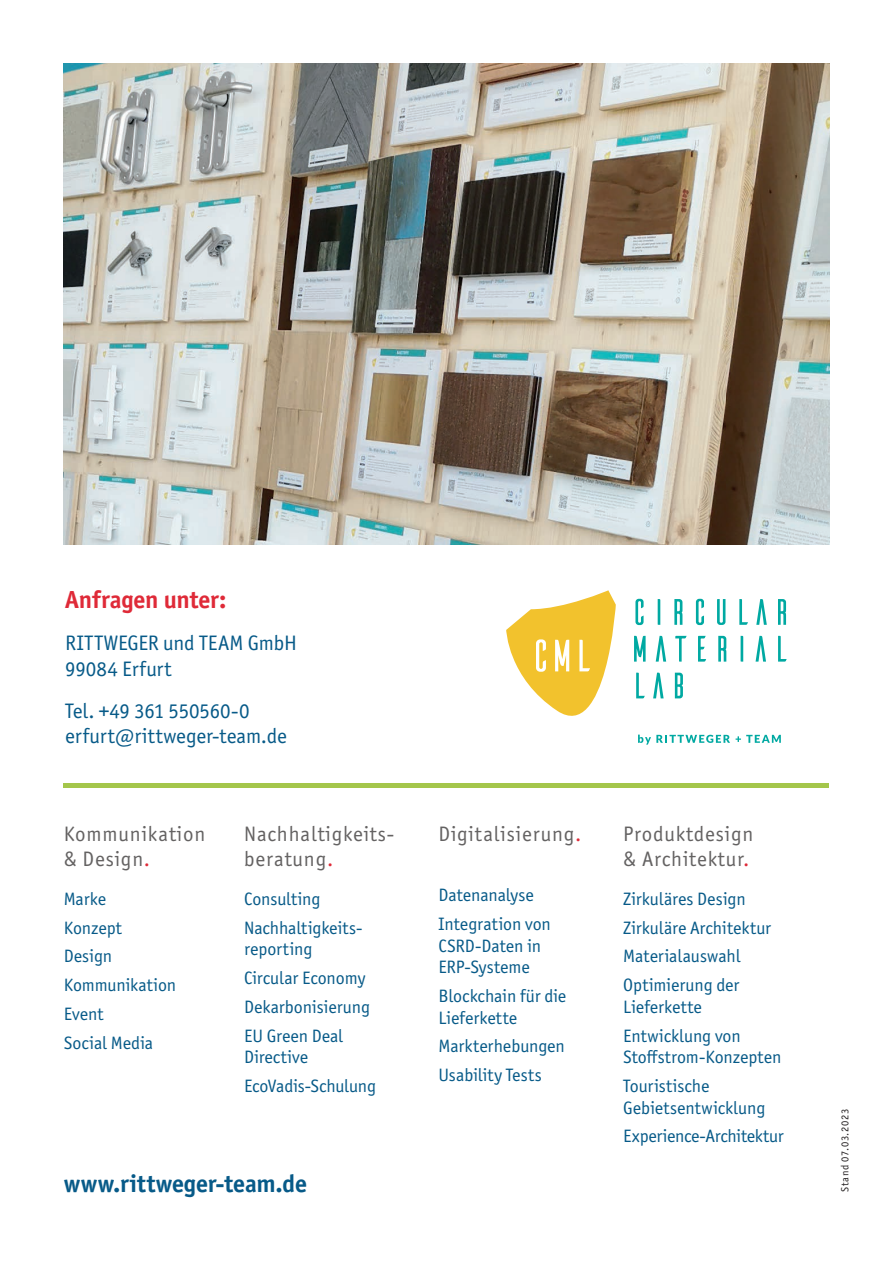
<style>
.page{position:relative;width:893px;height:1263px;background:#fff}
.page>*{position:absolute;margin:0;border:0;box-sizing:border-box;transform-origin:0 0}
.t1{font:700 24.75px "Officina Sans ITC Pro";letter-spacing:-.005em;color:#075a88}
.t2{font:700 24.75px "Officina Sans ITC Pro";letter-spacing:-.005em;color:#df2a38}
.t3{font:21px/25.2px "Officina Sans ITC Pro";letter-spacing:.04em;color:#646262}
.t4{font:21px/25.2px "Officina Sans ITC Pro";letter-spacing:-.005em;color:#075a88}
.t5{font:18px/28.8px "Officina Sans ITC Pro";letter-spacing:-.005em;color:#075a88}
.t6{font:10.5px "Officina Sans ITC Pro";letter-spacing:.06em;color:#231f20}
.s1{color:#df2a38}
</style>
<div class="page">
<img style="left:64px;top:64px;width:765px;height:481px">
<hr style="left:64px;top:783px;width:765px;height:4px;background:#a4c64b">
<svg style="left:506px;top:590px;width:110px;height:126px"></svg>
<svg style="left:635px;top:599px;width:9px;height:26px"></svg>
<svg style="left:658px;top:599px;width:2px;height:26px"></svg>
<svg style="left:674px;top:599px;width:9px;height:26px"></svg>
<svg style="left:696px;top:599px;width:8px;height:26px"></svg>
<svg style="left:717px;top:599px;width:8px;height:26px"></svg>
<svg style="left:739px;top:599px;width:9px;height:26px"></svg>
<svg style="left:756px;top:599px;width:11px;height:26px"></svg>
<svg style="left:778px;top:599px;width:8px;height:26px"></svg>
<svg style="left:634px;top:636px;width:12px;height:26px"></svg>
<svg style="left:656px;top:636px;width:10px;height:26px"></svg>
<svg style="left:675px;top:636px;width:12px;height:26px"></svg>
<svg style="left:698px;top:636px;width:8px;height:26px"></svg>
<svg style="left:718px;top:636px;width:8px;height:26px"></svg>
<svg style="left:741px;top:636px;width:2px;height:26px"></svg>
<svg style="left:756px;top:636px;width:10px;height:26px"></svg>
<svg style="left:778px;top:636px;width:9px;height:26px"></svg>
<svg style="left:636px;top:673px;width:9px;height:25px"></svg>
<svg style="left:653px;top:673px;width:11px;height:25px"></svg>
<svg style="left:675px;top:673px;width:8px;height:25px"></svg>
<svg style="left:638px;top:735px;width:92px;height:10px"></svg>
<svg style="left:736px;top:735px;width:45px;height:8px"></svg>
<h1 class="t2" style="left:65px;top:584px;width:163px">Anfragen unter:</h1>
<p class="t4" style="left:65px;top:631px;width:233px">RITTWEGER und TEAM GmbH<br>99084 Erfurt</p>
<p class="t4" style="left:65px;top:698px;width:223px">Tel. +49 361 550560-0 erfurt@rittweger-team.de</p>
<p class="t3" style="left:64px;top:821px;width:143px">Kommunikation &amp; Design<span class="s1">.</span></p>
<p class="t5" style="left:64px;top:884px;width:114px">Marke<br>Konzept<br>Design<br>Kommunikation<br>Event<br>Social Media</p>
<p class="t3" style="left:244px;top:821px;width:152px">Nachhaltigkeits&shy;beratung<span class="s1">.</span></p>
<p class="t5" style="left:244px;top:884px;width:120px">Consulting<br>Nachhaltigkeits-</p>
<p class="t5" style="left:244px;top:935px;width:127px">reporting<br>Circular Economy<br>Dekarbonisierung<br>EU Green Deal</p>
<p class="t5" style="left:244px;top:1043px;width:133px">Directive<br>EcoVadis-Schulung</p>
<h1 class="t1" style="left:64px;top:1168px;width:245px">www.rittweger-team.de</h1>
<p class="t3" style="left:438px;top:821px;width:144px">Digitalisierung<span class="s1">.</span></p>
<p class="t5" style="left:438px;top:881px;width:114px">Datenanalyse<br>Integration von</p>
<p class="t5" style="left:438px;top:935px;width:104px;line-height:21.6px">CSRD-Daten in<br>ERP-Systeme</p>
<p class="t5" style="left:438px;top:985px;width:129px;line-height:21.6px">Blockchain für die<br>Lieferkette</p>
<p class="t5" style="left:438px;top:1032px;width:128px">Markterhebungen<br>Usability Tests</p>
<p class="t3" style="left:623px;top:821px;width:132px">Produktdesign &amp; Architektur<span class="s1">.</span></p>
<p class="t5" style="left:623px;top:884px;width:149px">Zirkuläres Design<br>Zirkuläre Architektur<br>Materialauswahl<br>Optimierung der</p>
<p class="t5" style="left:623px;top:992px;width:119px">Lieferkette<br>Entwicklung von</p>
<p class="t5" style="left:623px;top:1043px;width:160px">Stoffstrom-Konzepten<br>Touristische</p>
<p class="t5" style="left:623px;top:1093px;width:162px">Gebietsentwicklung<br>Experience-Architektur</p>
<p class="t6" style="left:839px;top:1192px;width:85px;rotate:-90deg">Stand 07.03.2023</p>
</div>
